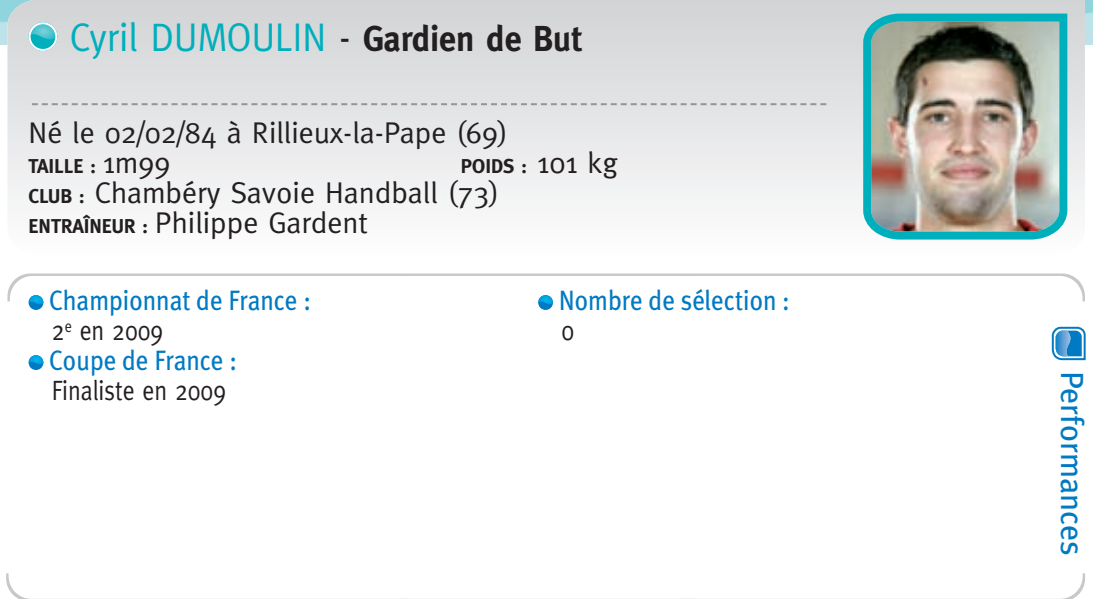
<style>
.page{position:relative;width:1093px;height:599px;background:#fff}
.page>*{position:absolute;margin:0;border:0;box-sizing:border-box;transform-origin:0 0}
.t1{font:40px "Meta";color:#00afbc;scale:.95 1}
.t2{font:32px "Meta Plus";color:#007ac2}
.t3{font:30px/30px "Meta";color:#231f20}
.t4{font:28px "Meta Plus";color:#007ac2;scale:.9 1}
.t5{font:28px "Meta";color:#231f20;scale:.85 1}
.t6{font:700 20px "Meta";color:#231f20}
.s1{color:#231f20}
.s2{font-weight:700;font-size:36px;color:#231f20}
.s3{font-weight:400;font-size:30px}
.s4{font-weight:700;font-size:20px}
</style>
<div class="page">
<svg style="left:7px;top:0;width:1078px;height:240px"></svg>
<svg style="left:32px;top:103px;width:794px;height:2px;background:#b6b8bb"></svg>
<svg style="left:29px;top:22px;width:28px;height:29px"></svg>
<div style="left:29px;top:22px;width:28px;height:29px;border:4px solid #fff;border-radius:50%"></div>
<svg style="left:29px;top:355px;width:14px;height:15px"></svg>
<svg style="left:29px;top:301px;width:14px;height:9px"></svg>
<svg style="left:538px;top:301px;width:15px;height:9px"></svg>
<img style="left:863px;top:14px;width:204px;height:225px">
<svg style="left:7px;top:273px;width:1078px;height:28px"></svg>
<svg style="left:1051px;top:326px;width:34px;height:34px"></svg>
<svg style="left:6px;top:573px;width:1079px;height:25px"></svg>
<h1 class="t1" style="left:70px;top:14px;width:540px">Cyril DUMOULIN <span class="s1">-</span> <span class="s2">Gardien de But</span></h1>
<p class="t3" style="left:29px;top:118px;width:481px">Né le 02/02/84 à Rillieux-la-Pape (69)</p>
<p class="t6" style="left:29px;top:154px;width:143px">TAILLE : <span class="s3">1m99</span></p>
<p class="t6" style="left:461px;top:154px;width:159px">POIDS : <span class="s3">101 kg</span></p>
<p class="t3" style="left:29px;top:178px;width:472px"><span class="s4">CLUB :</span> Chambéry Savoie Handball (73)<br><span class="s4">ENTRAÎNEUR :</span> Philippe Gardent</p>
<p class="t4" style="left:49px;top:284px;width:293px">Championnat de France :</p>
<p class="t5" style="left:52px;top:314px;width:132px">2<sup>e</sup> en 2009</p>
<p class="t4" style="left:49px;top:344px;width:210px">Coupe de France :</p>
<p class="t5" style="left:52px;top:374px;width:206px">Finaliste en 2009</p>
<p class="t4" style="left:559px;top:284px;width:258px">Nombre de sélection :</p>
<p class="t5" style="left:561px;top:314px;width:16px">0</p>
<p class="t2" style="left:1091px;top:370px;width:187px;rotate:90deg">Performances</p>
</div>
